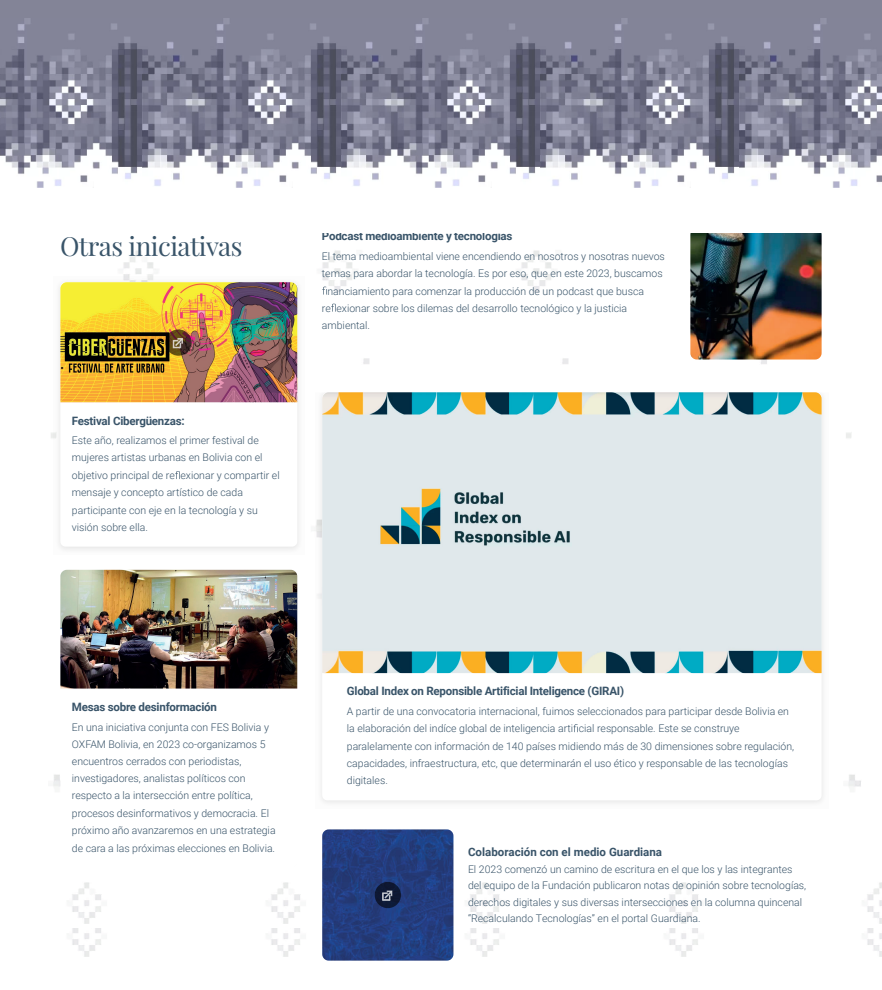
<style>
.page{position:relative;width:882px;height:990px;background:#fff}
.page>*{position:absolute;margin:0;border:0;box-sizing:border-box;transform-origin:0 0}
.t1{font:26.2px "Playfair Display";letter-spacing:-.02em;color:#395469}
.t2{font:700 11.5px "Roboto";letter-spacing:-.02em;color:#395469}
.t3{font:700 11.5px "Roboto";color:#395469}
.t4{font:300 10.5px/17.3px "Roboto";color:#395469}
</style>
<div class="page">
<svg style="left:322px;top:286px;width:4px;height:8px"></svg>
<svg style="left:331px;top:303px;width:4px;height:8px"></svg>
<img style="left:690px;top:233px;width:131px;height:126px">
<div style="left:0;top:0;width:881px;height:187px;background:#838497"></div>
<svg style="left:0;top:18px;width:881px;height:169px"></svg>
<div style="left:315px;top:392px;width:513px;height:416px;background:linear-gradient(to right,#f6f6f6,#f6f6f6)"></div>
<svg style="left:322px;top:673px;width:499px;height:127px"></svg>
<svg style="left:573px;top:724px;width:4px;height:8px"></svg>
<img style="left:322px;top:392px;width:499px;height:281px">
<img style="left:60px;top:569px;width:237px;height:119px">
<svg style="left:175px;top:471px;width:5px;height:8px"></svg>
<img style="left:60px;top:282px;width:237px;height:120px">
<svg style="left:165px;top:329px;width:26px;height:26px"></svg>
<img style="left:322px;top:829px;width:131px;height:131px">
<svg style="left:374px;top:881px;width:27px;height:27px"></svg>
<h1 class="t1" style="left:60px;top:229px;width:184px">Otras iniciativas</h1>
<p class="t2" style="left:322px;top:228px;width:192px">Podcast medioambiente y tecnologías</p>
<p class="t4" style="left:322px;top:247px;width:344px">El tema medioambiental viene encendiendo en nosotros y nosotras nuevos</p>
<p class="t4" style="left:322px;top:264px;width:342px">temas para abordar la tecnología. Es por eso, que en este 2023, buscamos</p>
<p class="t4" style="left:327px;top:282px;width:318px">nanciamiento para comenzar la producción de un podcast que busca</p>
<p class="t4" style="left:322px;top:299px;width:306px">re exionar sobre los dilemas del desarrollo tecnológico y la justicia</p>
<p class="t4" style="left:322px;top:316px;width:50px">ambiental.</p>
<p class="t2" style="left:72px;top:412px;width:114px">Festival Cibergüenzas:</p>
<p class="t4" style="left:72px;top:431px;width:209px">Este año, realizamos el primer festival de mujeres artistas urbanas en Bolivia con el objetivo principal de re exionar y compartir el mensaje y concepto artístico de cada participante con eje en la tecnología y su visión sobre ella.</p>
<p class="t2" style="left:72px;top:698px;width:146px">Mesas sobre desinformación</p>
<p class="t4" style="left:72px;top:717px;width:205px">En una iniciativa conjunta con FES Bolivia y OXFAM Bolivia, en 2023 co-organizamos 5 encuentros cerrados con periodistas, investigadores, analistas políticos con respecto a la intersección entre política, procesos desinformativos y democracia. El próximo año avanzaremos en una estrategia de cara a las próximas elecciones en Bolivia.</p>
<p class="t2" style="left:347px;top:683px;width:278px">Global Index on Reponsible Artificial Inteligence (GIRAI)</p>
<p class="t4" style="left:347px;top:702px;width:449px">A partir de una convocatoria internacional, fuimos seleccionados para participar desde Bolivia en la elaboración del indíce global de inteligencia arti cial responsable. Este se construye paralelamente con información de 140 países midiendo más de 30 dimensiones sobre regulación, capacidades, infraestructura, etc, que determinarán el uso ético y responsable de las tecnologías digitales.</p>
<p class="t3" style="left:468px;top:843px;width:195px">Colaboración con el medio Guardiana</p>
<p class="t4" style="left:468px;top:860px;width:339px;line-height:16.6px">El 2023 comenzó un camino de escritura en el que los y las integrantes del equipo de la Fundación publicaron notas de opinión sobre tecnologías, derechos digitales y sus diversas intersecciones en la columna quincenal “Recalculando Tecnologías” en el portal Guardiana.</p>
</div>
